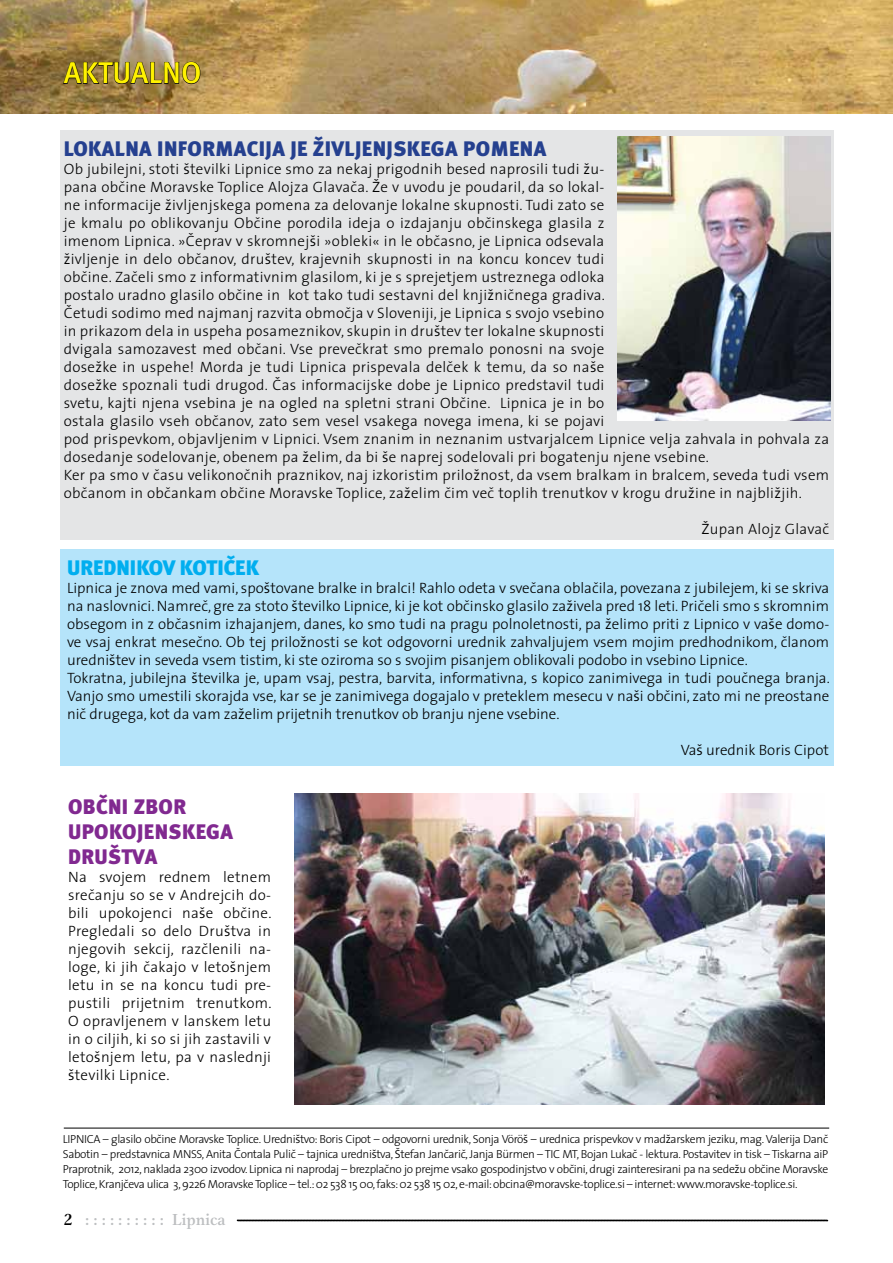
<style>
.page{position:relative;width:893px;height:1263px;background:#fff}
.page>*{position:absolute;margin:0;border:0;box-sizing:border-box;transform-origin:0 0}
.t1{font:30px "Meta Medium CE";color:#fff200}
.t2{font:21px "Meta Black CELF";letter-spacing:.02em;color:#25408f}
.t3{font:21px/25.2px "Meta Black CELF";letter-spacing:.02em;color:#812990}
.t4{font:21px "Meta Black CELF";color:#00aeef}
.t5{font:500 16.5px "Gamma Itc TEE";color:#bcbec0}
.t6{font:300 15px/18px "The Sans OT";letter-spacing:.02em;color:#000;text-align:justify}
.t7{font:300 15px/18px "The Sans OT";color:#000}
.t8{font:300 11.7px/15px "The Sans OT";letter-spacing:-.03em;color:#000;text-align:justify}
.s1{color:#000}
</style>
<div class="page">
<img style="left:0;top:0;width:893px;height:114px">
<div style="left:60px;top:549px;width:773px;height:216px;background:#b5e4fa"></div>
<div style="left:60px;top:131px;width:773px;height:409px;background:#e4e5e6"></div>
<img style="left:63px;top:0;width:138px;height:84px">
<svg style="left:237px;top:1219px;width:591px;height:2px"></svg>
<hr style="left:64px;top:1128px;width:765px;height:1px;background:#000">
<img style="left:617px;top:136px;width:213px;height:284px">
<img style="left:294px;top:793px;width:531px;height:311px">
<h1 class="t1" style="left:64px;top:54px;width:139px">AKTUALNO</h1>
<h2 class="t2" style="left:64px;top:136px;width:484px">LOKALNA INFORMACIJA JE ŽIVLJENJSKEGA POMENA</h2>
<p class="t6" style="left:64px;top:159px;width:767px;text-align:left">Ob jubilejni, stoti številki Lipnice smo za nekaj prigodnih besed naprosili tudi žu-<br>pana občine Moravske Toplice Alojza Glavača. Že v uvodu je poudaril, da so lokal-<br>ne informacije življenjskega pomena za delovanje lokalne skupnosti. Tudi zato se<br>je kmalu po oblikovanju Občine porodila ideja o izdajanju občinskega glasila z<br>imenom Lipnica. »Čeprav v skromnejši »obleki« in le občasno, je Lipnica odsevala<br>življenje in delo občanov, društev, krajevnih skupnosti in na koncu koncev tudi<br>občine. Začeli smo z informativnim glasilom, ki je s sprejetjem ustreznega odloka<br>postalo uradno glasilo občine in kot tako tudi sestavni del knjižničnega gradiva.<br>Četudi sodimo med najmanj razvita območja v Sloveniji, je Lipnica s svojo vsebino<br>in prikazom dela in uspeha posameznikov, skupin in društev ter lokalne skupnosti<br>dvigala samozavest med občani. Vse prevečkrat smo premalo ponosni na svoje<br>dosežke in uspehe! Morda je tudi Lipnica prispevala delček k temu, da so naše<br>dosežke spoznali tudi drugod. Čas informacijske dobe je Lipnico predstavil tudi<br>svetu, kajti njena vsebina je na ogled na spletni strani Občine. Lipnica je in bo<br>ostala glasilo vseh občanov, zato sem vesel vsakega novega imena, ki se pojavi<br>pod prispevkom, objavljenim v Lipnici. Vsem znanim in neznanim ustvarjalcem Lipnice velja zahvala in pohvala za dosedanje sodelovanje, obenem pa želim, da bi še naprej sodelovali pri bogatenju njene vsebine.<br>Ker pa smo v času velikonočnih praznikov, naj izkoristim priložnost, da vsem bralkam in bralcem, seveda tudi vsem občanom in občankam občine Moravske Toplice, zaželim čim več toplih trenutkov v krogu družine in najbližjih.</p>
<p class="t6" style="left:701px;top:519px;width:129px">Župan Alojz Glavač</p>
<h2 class="t4" style="left:67px;top:555px;width:193px">UREDNIKOV KOTIČEK</h2>
<p class="t7" style="left:67px;top:579px;width:764px">Lipnica je znova med vami, spoštovane bralke in bralci! Rahlo odeta v svečana oblačila, povezana z jubilejem, ki se skriva na naslovnici. Namreč, gre za stoto številko Lipnice, ki je kot občinsko glasilo zaživela pred 18 leti. Pričeli smo s skromnim obsegom in z občasnim izhajanjem, danes, ko smo tudi na pragu polnoletnosti, pa želimo priti z Lipnico v vaše domo&shy;ve vsaj enkrat mesečno. Ob tej priložnosti se kot odgovorni urednik zahvaljujem vsem mojim predhodnikom, članom uredništev in seveda vsem tistim, ki ste oziroma so s svojim pisanjem oblikovali podobo in vsebino Lipnice.<br>Tokratna, jubilejna številka je, upam vsaj, pestra, barvita, informativna, s kopico zanimivega in tudi poučnega branja.<br>Vanjo smo umestili skorajda vse, kar se je zanimivega dogajalo v preteklem mesecu v naši občini, zato mi ne preostane nič drugega, kot da vam zaželim prijetnih trenutkov ob branju njene vsebine.</p>
<p class="t7" style="left:681px;top:741px;width:150px">Vaš urednik Boris Cipot</p>
<h2 class="t3" style="left:68px;top:793px;width:166px">OBČNI ZBOR<br>UPOKOJENSKEGA<br>DRUŠTVA</h2>
<p class="t6" style="left:68px;top:867px;width:205px">Na svojem rednem letnem srečanju so se v Andrejcih do&shy;bili upokojenci naše občine.<br>Pregledali so delo Društva in njegovih sekcij, razčlenili na&shy;loge, ki jih čakajo v letošnjem letu in se na koncu tudi pre&shy;pustili prijetnim trenutkom.<br>O opravljenem v lanskem letu in o ciljih, ki so si jih zastavili v letošnjem letu, pa v naslednji številki Lipnice.</p>
<p class="t8" style="left:63px;top:1131px;width:767px">LIPNICA – glasilo občine Moravske Toplice. Uredništvo: Boris Cipot – odgovorni urednik, Sonja Vöröš – urednica prispevkov v madžarskem jeziku, mag. Valerija Danč Sabotin – predstavnica MNSS, Anita Čontala Pulič – tajnica uredništva, Štefan Jančarič, Janja Bürmen – TIC MT, Bojan Lukač - lektura. Postavitev in tisk – Tiskarna aiP Praprotnik, 2012, naklada 2300 izvodov. Lipnica ni naprodaj – brezplačno jo prejme vsako gospodinjstvo v občini, drugi zainteresirani pa na sedežu občine Moravske Toplice, Kranjčeva ulica 3, 9226 Moravske Toplice – tel.: 02 538 15 00, faks: 02 538 15 02, e-mail: obcina@moravske-toplice.si – internet: www.moravske-toplice.si.</p>
<p class="t5" style="left:64px;top:1209px;width:163px"><span class="s1">2</span> : : : : : : : : : : Lipnica</p>
</div>
